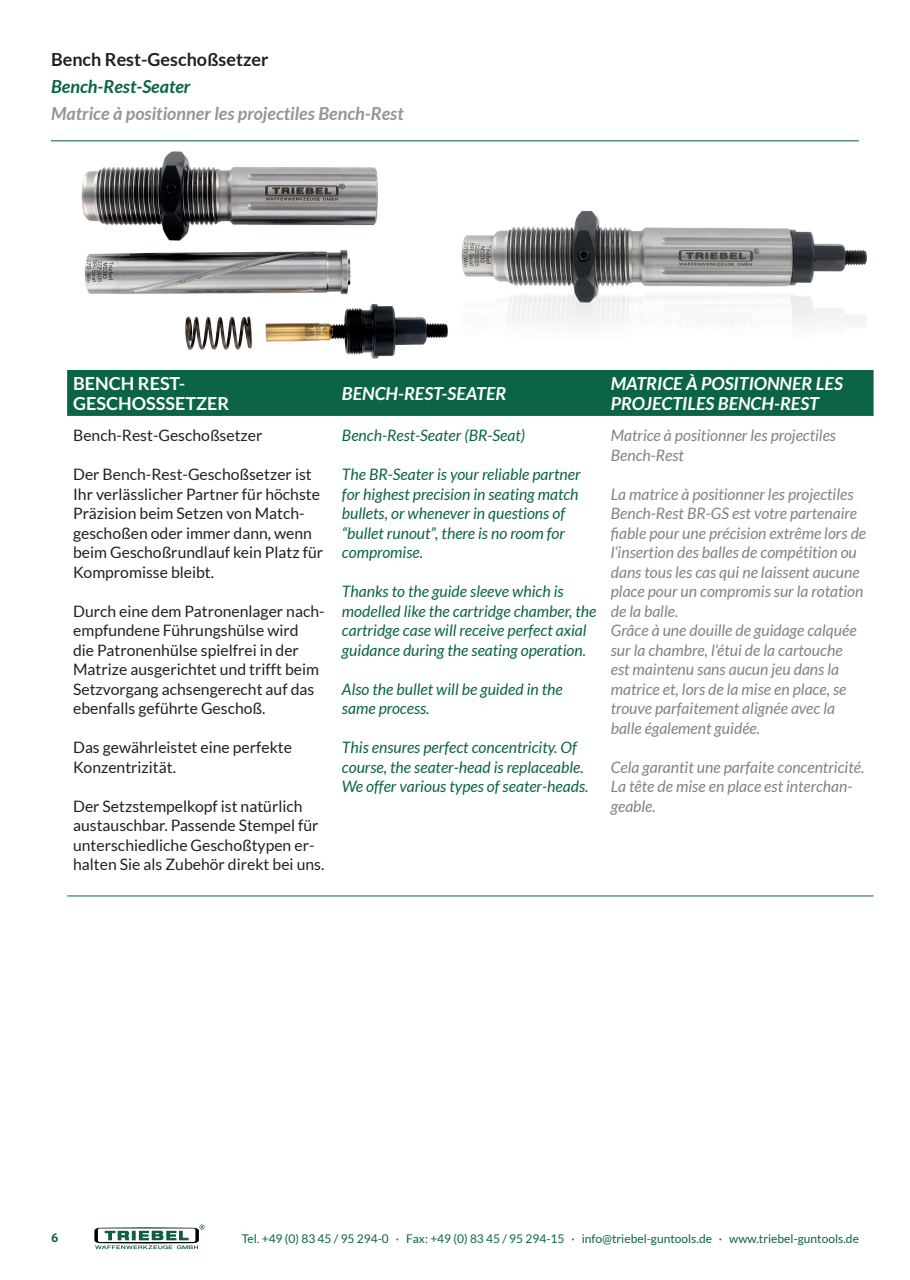
<style>
.page{position:relative;width:910px;height:1280px;background:#fff}
.page>*{position:absolute;margin:0;border:0;box-sizing:border-box;transform-origin:0 0}
.t1{font:italic 700 18px/19.5px "Lato";color:#fff}
.t2{font:italic 700 18px "Lato";color:#939598}
.t3{font:700 18px/19.5px "Lato";color:#fff}
.t4{font:700 18px "Lato";color:#231f20}
.t5{font:italic 700 18px "Lato";color:#0b6444}
.t6{font:15.75px/19.5px "Lato";color:#231f20}
.t7{font:italic 15.75px/19.5px "Lato";color:#808285}
.t8{font:italic 15.75px/19.5px "Lato";color:#0b6444}
.t9{font:12px "Lato";color:#0b6444}
.t10{font:700 12px "Aller";color:#0b6444}
</style>
<div class="page">
<hr style="left:51px;top:140px;width:808px;height:1px;background:#0b6444">
<svg style="left:94px;top:1224px;width:111px;height:25px"></svg>
<img style="left:461px;top:211px;width:406px;height:115px">
<div style="left:67px;top:370px;width:807px;height:46px;background:#0b6444"></div>
<hr style="left:67px;top:895px;width:269px;height:1px;background:#0b6444">
<hr style="left:336px;top:895px;width:269px;height:1px;background:#0b6444">
<hr style="left:605px;top:895px;width:269px;height:1px;background:#0b6444">
<img style="left:461px;top:270px;width:406px;height:38px">
<img style="left:81px;top:151px;width:367px;height:208px">
<p class="t4" style="left:51px;top:49px;width:219px">Bench Rest-Geschoßsetzer</p>
<p class="t5" style="left:51px;top:76px;width:141px">Bench-Rest-Seater</p>
<p class="t2" style="left:51px;top:103px;width:354px">Matrice à positionner les projectiles Bench-Rest</p>
<p class="t3" style="left:73px;top:374px;width:158px">BENCH REST-<br>GESCHOSSSETZER</p>
<p class="t1" style="left:342px;top:384px;width:166px">BENCH-REST-SEATER</p>
<p class="t6" style="left:73px;top:426px;width:191px">Bench-Rest-Geschoßsetzer</p>
<p class="t6" style="left:73px;top:465px;width:252px">Der Bench-Rest-Geschoßsetzer ist<br>Ihr verlässlicher Partner für höchste<br>Präzision beim Setzen von Match&shy;geschoßen oder immer dann, wenn beim Geschoßrundlauf kein Platz für<br>Kompromisse bleibt.</p>
<p class="t6" style="left:73px;top:601px;width:253px">Durch eine dem Patronenlager nach&shy;empfundene Führungshülse wird<br>die Patronenhülse spielfrei in der Matrize ausgerichtet und trifft beim Setzvorgang achsengerecht auf das ebenfalls geführte Geschoß.</p>
<p class="t6" style="left:73px;top:738px;width:220px">Das gewährleistet eine perfekte<br>Konzentrizität.</p>
<p class="t6" style="left:73px;top:796px;width:253px">Der Setzstempelkopf ist natürlich austauschbar. Passende Stempel für unterschiedliche Geschoßtypen er&shy;halten Sie als Zubehör direkt bei uns.</p>
<p class="t8" style="left:342px;top:426px;width:185px">Bench-Rest-Seater (BR-Seat)</p>
<p class="t8" style="left:342px;top:465px;width:240px">The BR-Seater is your reliable partner for highest precision in seating match bullets, or whenever in questions of “bullet runout”, there is no room for compromise.</p>
<p class="t8" style="left:342px;top:582px;width:256px">Thanks to the guide sleeve which is modelled like the cartridge chamber, the cartridge case will receive perfect axial guidance during the seating operation.</p>
<p class="t8" style="left:342px;top:680px;width:222px">Also the bullet will be guided in the same process.</p>
<p class="t8" style="left:342px;top:738px;width:248px">This ensures perfect concentricity. Of course, the seater-head is replaceable.<br>We offer various types of seater-heads.</p>
<p class="t1" style="left:611px;top:374px;width:234px">MATRICE À POSITIONNER LES<br>PROJECTILES BENCH-REST</p>
<p class="t7" style="left:611px;top:426px;width:227px">Matrice à positionner les projectiles<br>Bench-Rest</p>
<p class="t7" style="left:611px;top:485px;width:257px">La matrice à positionner les projectiles Bench-Rest BR-GS est votre partenaire fiable pour une précision extrême lors de l‘insertion des balles de compétition ou dans tous les cas qui ne laissent aucune place pour un compromis sur la rotation de la balle.<br>Grâce à une douille de guidage calquée sur la chambre, l‘étui de la cartouche<br>est maintenu sans aucun jeu dans la matrice et, lors de la mise en place, se trouve parfaitement alignée avec la balle également guidée.</p>
<p class="t7" style="left:611px;top:758px;width:255px">Cela garantit une parfaite concentricité.<br>La tête de mise en place est interchan&shy;geable.</p>
<p class="t10" style="left:51px;top:1230px;width:9px">6</p>
<p class="t9" style="left:242px;top:1232px;width:619px">Tel. +49 (0) 83 45 / 95 294-0 · Fax: +49 (0) 83 45 / 95 294-15 · info@triebel-guntools.de · www.triebel-guntools.de</p>
</div>
